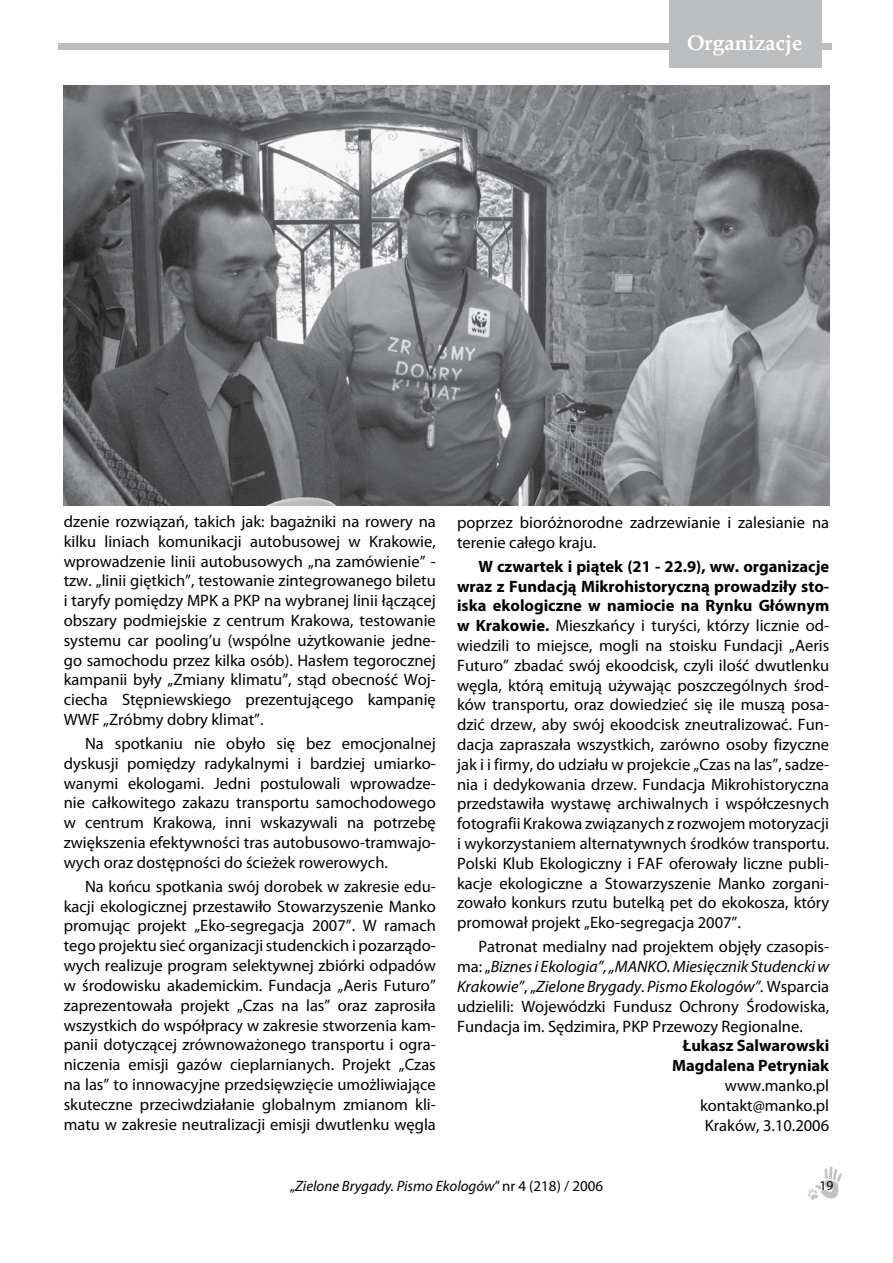
<style>
.page{position:relative;width:893px;height:1263px;background:#fff}
.page>*{position:absolute;margin:0;border:0;box-sizing:border-box;transform-origin:0 0}
.t1{font:700 21px "Book Antiqua";color:#fff}
.t2{font:16.5px/19.8px "Myriad Pro";color:#000;text-align:justify}
.t3{font:700 16.5px/19.8px "Myriad Pro";color:#000;text-align:right}
.t4{font:italic 15px "Myriad Pro";color:#000}
.t5{font:13.5px "Myriad Pro";color:#000}
.s1{font-weight:700}
.s2{font-style:italic}
.s3{font-style:normal}
</style>
<div class="page">
<img style="left:808px;top:1166px;width:34px;height:34px">
<div style="left:58px;top:43px;width:774px;height:7px;background:#bcbdbf"></div>
<div style="left:670px;top:0;width:152px;height:68px;background:#bcbdbf"></div>
<img style="left:64px;top:85px;width:765px;height:420px">
<p class="t1" style="left:687px;top:29px;width:117px">Organizacje</p>
<p class="t2" style="left:64px;top:511px;width:374px">dzenie rozwiązań, takich jak: bagażniki na rowery na kilku liniach komunikacji autobusowej w Krakowie, wprowadzenie linii autobusowych „na zamówienie” - tzw. „linii giętkich”, testowanie zintegrowanego biletu i taryfy pomiędzy MPK a PKP na wybranej linii łączącej obszary podmiejskie z centrum Krakowa, testowanie systemu car pooling’u (wspólne użytkowanie jedne&shy;go samochodu przez kilka osób). Hasłem tegorocznej kampanii były „Zmiany klimatu”, stąd obecność Woj&shy;ciecha Stępniewskiego prezentującego kampanię WWF „Zróbmy dobry klimat”.</p>
<p class="t2" style="left:64px;top:733px;width:374px;text-indent:21px">Na spotkaniu nie obyło się bez emocjonalnej dyskusji pomiędzy radykalnymi i bardziej umiarko&shy;wanymi ekologami. Jedni postulowali wprowadze&shy;nie całkowitego zakazu transportu samochodowego w centrum Krakowa, inni wskazywali na potrzebę zwiększenia efektywności tras autobusowo-tramwajo&shy;wych oraz dostępności do ścieżek rowerowych.</p>
<p class="t2" style="left:64px;top:876px;width:374px;text-indent:21px">Na końcu spotkania swój dorobek w zakresie edu&shy;kacji ekologicznej przestawiło Stowarzyszenie Manko promując projekt „Eko-segregacja 2007”. W ramach tego projektu sieć organizacji studenckich i pozarządo&shy;wych realizuje program selektywnej zbiórki odpadów w środowisku akademickim. Fundacja „Aeris Futuro” zaprezentowała projekt „Czas na las” oraz zaprosiła wszystkich do współpracy w zakresie stworzenia kam&shy;panii dotyczącej zrównoważonego transportu i ogra&shy;niczenia emisji gazów cieplarnianych. Projekt „Czas na las” to innowacyjne przedsięwzięcie umożliwiające skuteczne przeciwdziałanie globalnym zmianom kli&shy;matu w zakresie neutralizacji emisji dwutlenku węgla</p>
<p class="t2" style="left:457px;top:512px;width:374px">poprzez bioróżnorodne zadrzewianie i zalesianie na terenie całego kraju.</p>
<p class="t2" style="left:457px;top:556px;width:374px;text-indent:21px"><span class="s1">W czwartek i piątek (21 - 22.9), ww. organizacje wraz z Fundacją Mikrohistoryczną prowadziły sto&shy;iska ekologiczne w namiocie na Rynku Głównym w Krakowie.</span> Mieszkańcy i turyści, którzy licznie od&shy;wiedzili to miejsce, mogli na stoisku Fundacji „Aeris Futuro” zbadać swój ekoodcisk, czyli ilość dwutlenku węgla, którą emitują używając poszczególnych środ&shy;ków transportu, oraz dowiedzieć się ile muszą posa&shy;dzić drzew, aby swój ekoodcisk zneutralizować. Fun&shy;dacja zapraszała wszystkich, zarówno osoby fizyczne jak i i firmy, do udziału w projekcie „Czas na las”, sadze&shy;nia i dedykowania drzew. Fundacja Mikrohistoryczna przedstawiła wystawę archiwalnych i współczesnych fotografii Krakowa związanych z rozwojem motoryzacji i wykorzystaniem alternatywnych środków transportu.<br>Polski Klub Ekologiczny i FAF oferowały liczne publi&shy;kacje ekologiczne a Stowarzyszenie Manko zorgani&shy;zowało konkurs rzutu butelką pet do ekokosza, który promował projekt „Eko-segregacja 2007”.</p>
<p class="t2" style="left:457px;top:937px;width:374px;text-indent:21px">Patronat medialny nad projektem objęły czasopis&shy;ma: „<span class="s2">Biznes i Ekologia”, „MANKO. Miesięcznik Studencki w Krakowie”</span>, „<span class="s2">Zielone Brygady. Pismo Ekologów”.</span> Wsparcia udzielili: Wojewódzki Fundusz Ochrony Środowiska, Fundacja im. Sędzimira, PKP Przewozy Regionalne.</p>
<p class="t3" style="left:672px;top:1035px;width:158px">Łukasz Salwarowski<br>Magdalena Petryniak</p>
<p class="t2" style="left:700px;top:1075px;width:131px;text-indent:25px">www.manko.pl kontakt@manko.pl Kraków, 3.10.2006</p>
<p class="t4" style="left:290px;top:1177px;width:315px"><span class="s3">„</span>Zielone Brygady. Pismo Ekologów<span class="s3">” nr 4 (218) / 2006</span></p>
<p class="t5" style="left:820px;top:1177px;width:15px">19</p>
</div>
